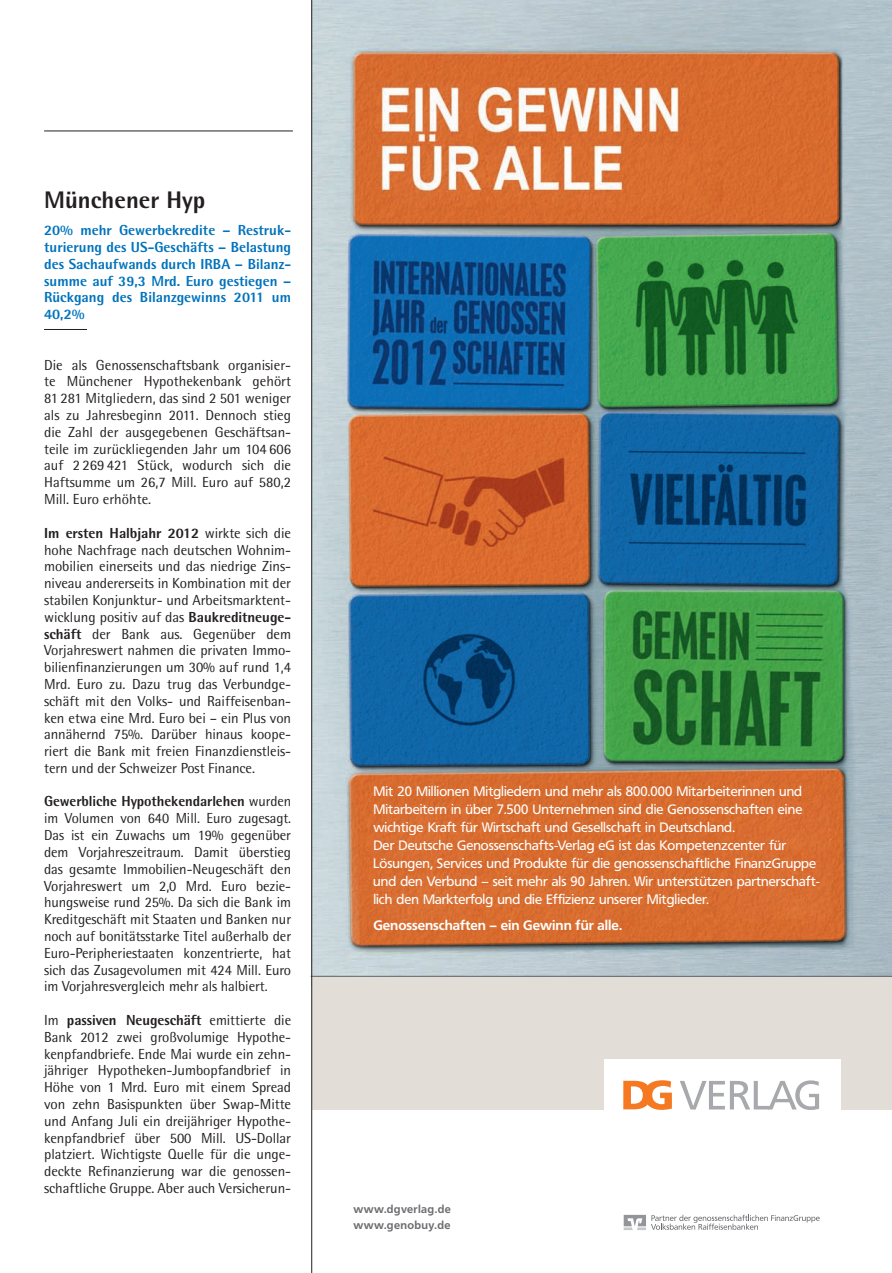
<style>
.page{position:relative;width:892px;height:1273px;background:#fff}
.page>*{position:absolute;margin:0;border:0;box-sizing:border-box;transform-origin:0 0}
.t1{font:800 24px "Rotis Semi Sans";color:#231f20}
.t2{font:14.55px/16.8px "Rotis Semi Sans";letter-spacing:-.005em;color:#231f20;text-align:justify}
.t3{font:800 14.55px/16.8px "Rotis Semi Sans";color:#0073bc;text-align:justify}
.t4{font:13.5px/18px "Frutiger VR";color:#fff}
.t5{font:700 13.5px "Frutiger VR";color:#fff}
.t6{font:700 11.1px/15.5px "Frutiger VR";letter-spacing:.035em;color:#6c6d70}
.s1{font-weight:800}
</style>
<div class="page">
<hr style="left:44px;top:131px;width:249px;height:1px;background:#231f20">
<hr style="left:44px;top:329px;width:43px;height:1px;background:#231f20">
<img style="left:312px;top:0;width:580px;height:986px">
<div style="left:313px;top:977px;width:579px;height:132px;background:#e2ddd7"></div>
<div style="left:604px;top:1060px;width:236px;height:59px;background:#fff"></div>
<svg style="left:623px;top:1080px;width:49px;height:30px"></svg>
<svg style="left:680px;top:1080px;width:139px;height:30px"></svg>
<hr style="left:311px;top:976px;width:581px;height:1px;background:#636366">
<div style="left:623px;top:1214px;width:23px;height:17px;border:1px solid #fff"></div>
<svg style="left:624px;top:1215px;width:196px;height:15px"></svg>
<hr style="left:311px;top:0;width:1px;height:1273px;background:#231f20">
<h1 class="t1" style="left:44px;top:184px;width:163px">Münchener Hyp</h1>
<p class="t3" style="left:44px;top:222px;width:249px">20% mehr Gewerbekredite – Restruk&shy;turierung des US-Geschäfts – Belastung des Sachaufwands durch IRBA – Bilanz&shy;summe auf 39,3 Mrd. Euro gestiegen – Rückgang des Bilanzgewinns 2011 um 40,2%</p>
<p class="t2" style="left:44px;top:356px;width:249px">Die als Genossenschaftsbank organisier&shy;te Münchener Hypothekenbank gehört 81 281 Mitgliedern, das sind 2 501 weniger als zu Jahresbeginn 2011. Dennoch stieg die Zahl der ausgegebenen Geschäftsan&shy;teile im zurückliegenden Jahr um 104 606 auf 2 269 421 Stück, wodurch sich die Haftsumme um 26,7 Mill. Euro auf 580,2<br>Mill. Euro erhöhte.</p>
<p class="t2" style="left:44px;top:524px;width:249px"><span class="s1">Im ersten Halbjahr 2012</span> wirkte sich die hohe Nachfrage nach deutschen Wohnim&shy;mobilien einerseits und das niedrige Zins&shy;niveau andererseits in Kombination mit der stabilen Konjunktur- und Arbeitsmarktent&shy;wicklung positiv auf das <span class="s1">Baukreditneuge&shy;schäft</span> der Bank aus. Gegenüber dem Vorjahreswert nahmen die privaten Immo&shy;bilienfinanzierungen um 30% auf rund 1,4<br>Mrd. Euro zu. Dazu trug das Verbundge&shy;schäft mit den Volks- und Raiffeisenban&shy;ken etwa eine Mrd. Euro bei – ein Plus von annähernd 75%. Darüber hinaus koope&shy;riert die Bank mit freien Finanzdienstleis&shy;tern und der Schweizer Post Finance.</p>
<p class="t2" style="left:44px;top:793px;width:249px"><span class="s1">Gewerbliche Hypothekendarlehen</span> wurden im Volumen von 640 Mill. Euro zugesagt.<br>Das ist ein Zuwachs um 19% gegenüber dem Vorjahreszeitraum. Damit überstieg das gesamte Immobilien-Neugeschäft den Vorjahreswert um 2,0 Mrd. Euro bezie&shy;hungsweise rund 25%. Da sich die Bank im Kreditgeschäft mit Staaten und Banken nur noch auf bonitätsstarke Titel außerhalb der Euro-Peripheriestaaten konzentrierte, hat sich das Zusagevolumen mit 424 Mill. Euro im Vorjahresvergleich mehr als halbiert.</p>
<p class="t2" style="left:44px;top:1011px;width:249px">Im <span class="s1">passiven Neugeschäft</span> emittierte die Bank 2012 zwei großvolumige Hypothe&shy;kenpfandbriefe. Ende Mai wurde ein zehn&shy;jähriger Hypotheken-Jumbopfandbrief in Höhe von 1 Mrd. Euro mit einem Spread von zehn Basispunkten über Swap-Mitte und Anfang Juli ein dreijähriger Hypothe&shy;kenpfandbrief über 500 Mill. US-Dollar platziert. Wichtigste Quelle für die unge&shy;deckte Refinanzierung war die genossen&shy;schaftliche Gruppe. Aber auch Versicherun-</p>
<p class="t4" style="left:373px;top:783px;width:448px">Mit 20 Millionen Mitgliedern und mehr als 800.000 Mitarbeiterinnen und Mitarbeitern in über 7.500 Unternehmen sind die Genossenschaften eine wichtige Kraft für Wirtschaft und Gesellschaft in Deutschland.<br>Der Deutsche Genossenschafts-Verlag eG ist das Kompetenzcenter für Lösungen, Services und Produkte für die genossenschaftliche FinanzGruppe und den Verbund – seit mehr als 90 Jahren. Wir unterstützen partnerschaft&shy;lich den Markterfolg und die Effizienz unserer Mitglieder.</p>
<p class="t5" style="left:373px;top:917px;width:250px">Genossenschaften – ein Gewinn für alle.</p>
<p class="t6" style="left:354px;top:1202px;width:99px">www.dgverlag.de www.genobuy.de</p>
</div>
